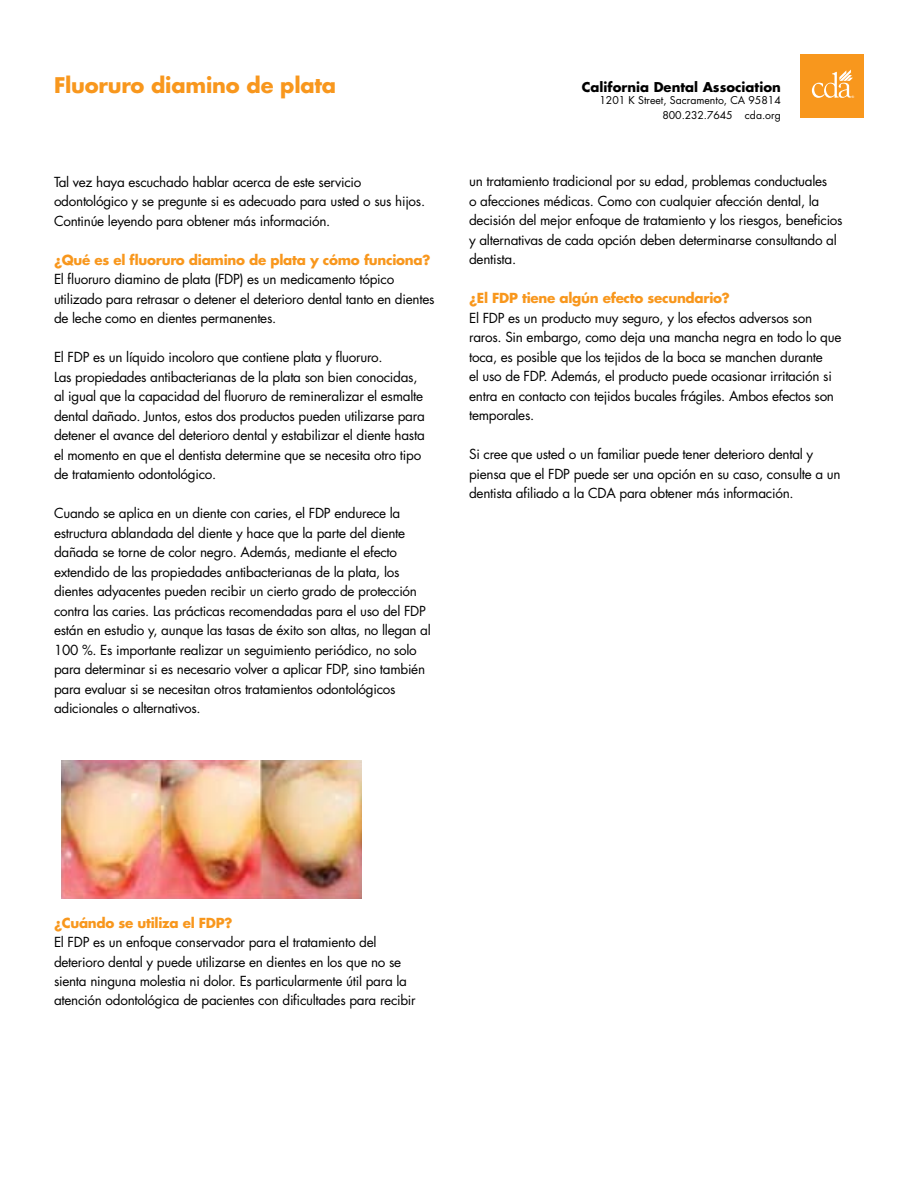
<style>
.page{position:relative;width:918px;height:1188px;background:#fff}
.page>*{position:absolute;margin:0;border:0;box-sizing:border-box;transform-origin:0 0}
.t1{font:700 21px "Futura Std";letter-spacing:-.01em;color:#f8971d}
.t2{font:13.5px/19.5px "Futura Std";letter-spacing:-.02em;color:#000}
.t3{font:700 13.5px "Futura Std";letter-spacing:-.02em;color:#f8971d}
.t4{font:700 13.2px "Futura Std";color:#000}
.t5{font:10.5px/15px "Futura Std";color:#000;text-align:right}
.t6{font:3.15px "Arial";color:#fff}
</style>
<div class="page">
<div style="left:801px;top:54px;width:63px;height:63px;background:#f8971d"></div>
<svg style="left:812px;top:70px;width:41px;height:28px"></svg>
<img style="left:62px;top:760px;width:300px;height:139px">
<h1 class="t1" style="left:54px;top:71px;width:284px">Fluoruro diamino de plata</h1>
<p class="t2" style="left:54px;top:172px;width:373px">Tal vez haya escuchado hablar acerca de este servicio odontológico y se pregunte si es adecuado para usted o sus hijos.<br>Continúe leyendo para obtener más información.</p>
<p class="t3" style="left:54px;top:251px;width:378px">¿Qué es el fluoruro diamino de plata y cómo funciona?</p>
<p class="t2" style="left:54px;top:270px;width:382px">El fluoruro diamino de plata (FDP) es un medicamento tópico utilizado para retrasar o detener el deterioro dental tanto en dientes de leche como en dientes permanentes.</p>
<p class="t2" style="left:54px;top:348px;width:372px">El FDP es un líquido incoloro que contiene plata y fluoruro.<br>Las propiedades antibacterianas de la plata son bien conocidas, al igual que la capacidad del fluoruro de remineralizar el esmalte dental dañado. Juntos, estos dos productos pueden utilizarse para detener el avance del deterioro dental y estabilizar el diente hasta el momento en que el dentista determine que se necesita otro tipo de tratamiento odontológico.</p>
<p class="t2" style="left:54px;top:504px;width:378px">Cuando se aplica en un diente con caries, el FDP endurece la estructura ablandada del diente y hace que la parte del diente dañada se torne de color negro. Además, mediante el efecto extendido de las propiedades antibacterianas de la plata, los dientes adyacentes pueden recibir un cierto grado de protección contra las caries. Las prácticas recomendadas para el uso del FDP están en estudio y, aunque las tasas de éxito son altas, no llegan al 100 %. Es importante realizar un seguimiento periódico, no solo para determinar si es necesario volver a aplicar FDP, sino también para evaluar si se necesitan otros tratamientos odontológicos adicionales o alternativos.</p>
<p class="t4" style="left:582px;top:78px;width:200px">California Dental Association</p>
<p class="t5" style="left:599px;top:93px;width:183px">1201 K Street, Sacramento, CA 95814<br>800.232.7645 cda.org</p>
<p class="t6" style="left:852px;top:94px;width:4px">®</p>
<p class="t2" style="left:469px;top:172px;width:375px">un tratamiento tradicional por su edad, problemas conductuales<br>o afecciones médicas. Como con cualquier afección dental, la decisión del mejor enfoque de tratamiento y los riesgos, beneficios y alternativas de cada opción deben determinarse consultando al dentista.</p>
<p class="t3" style="left:469px;top:289px;width:262px">¿El FDP tiene algún efecto secundario?</p>
<p class="t2" style="left:469px;top:308px;width:374px">El FDP es un producto muy seguro, y los efectos adversos son raros. Sin embargo, como deja una mancha negra en todo lo que toca, es posible que los tejidos de la boca se manchen durante<br>el uso de FDP. Además, el producto puede ocasionar irritación si entra en contacto con tejidos bucales frágiles. Ambos efectos son temporales.</p>
<p class="t2" style="left:469px;top:445px;width:373px">Si cree que usted o un familiar puede tener deterioro dental y piensa que el FDP puede ser una opción en su caso, consulte a un dentista afiliado a la CDA para obtener más información.</p>
<p class="t3" style="left:54px;top:913px;width:180px">¿Cuándo se utiliza el FDP?</p>
<p class="t2" style="left:54px;top:932px;width:363px">El FDP es un enfoque conservador para el tratamiento del deterioro dental y puede utilizarse en dientes en los que no se sienta ninguna molestia ni dolor. Es particularmente útil para la atención odontológica de pacientes con dificultades para recibir</p>
</div>
